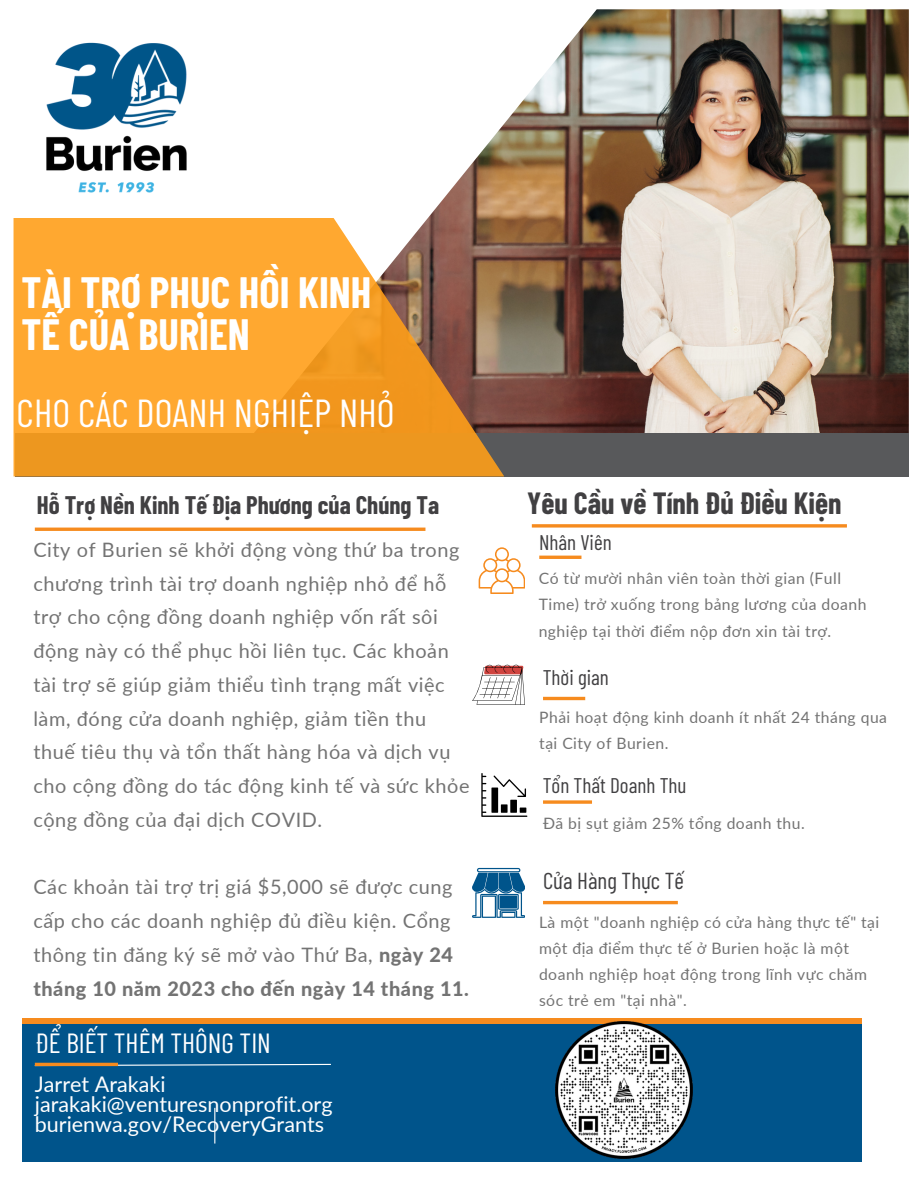
<style>
.page{position:relative;width:918px;height:1188px;background:#fff}
.page>*{position:absolute;margin:0;border:0;box-sizing:border-box;transform-origin:0 0}
.t1{font:700 42.75px/41.7px "Barlow Condensed";color:#fff}
.t2{font:39px "Barlow Condensed";color:#fff}
.t3{font:700 30px "Barlow Condensed";color:#414042}
.t4{font:27.75px "Barlow Condensed";color:#fff}
.t5{font:700 24.9px "Barlow Condensed";color:#414042}
.t6{font:23.1px "Barlow Condensed";color:#414042}
.t7{font:21.45px "Lato";color:#fff}
.t8{font:21.15px "Barlow Condensed";color:#414042}
.t9{font:19.95px/33.8px "Lato";letter-spacing:.03em;color:#737373}
.t10{font:15.75px/26px "Lato";letter-spacing:.03em;color:#737373}
.s1{font-weight:800}
</style>
<div class="page">
<img style="left:428px;top:9px;width:481px;height:424px">
<div style="left:15px;top:433px;width:894px;height:43px;background:#58595b"></div>
<svg style="left:14px;top:218px;width:490px;height:258px;background:#e89a34"></svg>
<div style="left:22px;top:1020px;width:840px;height:141px;background:#00548b"></div>
<div style="left:22px;top:1018px;width:840px;height:6px;background:#f68b1e"></div>
<hr style="left:35px;top:528px;width:390px;height:3px;background:#f68b1e">
<hr style="left:539px;top:556px;width:42px;height:3px;background:#f68b1e">
<hr style="left:543px;top:697px;width:42px;height:3px;background:#f68b1e">
<hr style="left:543px;top:901px;width:135px;height:3px;background:#f68b1e">
<svg style="left:34px;top:1063px;width:297px;height:4px"></svg>
<hr style="left:35px;top:1063px;width:83px;height:3px;background:#f68b1e">
<hr style="left:214px;top:1108px;width:1px;height:36px;background:#fff">
<img style="left:22px;top:42px;width:187px;height:179px">
<svg style="left:479px;top:547px;width:46px;height:46px"></svg>
<svg style="left:472px;top:664px;width:53px;height:41px"></svg>
<svg style="left:543px;top:800px;width:49px;height:4px"></svg>
<svg style="left:481px;top:773px;width:46px;height:44px"></svg>
<svg style="left:472px;top:868px;width:53px;height:49px"></svg>
<img style="left:552px;top:1021px;width:143px;height:141px">
<svg style="left:532px;top:524px;width:315px;height:4px"></svg>
<p class="t1" style="left:22px;top:270px;width:351px">TÀI TRỢ PHỤC HỒI KINH<br>TẾ CỦA BURIEN</p>
<p class="t2" style="left:17px;top:388px;width:379px">CHO CÁC DOANH NGHIỆP NHỎ</p>
<p class="t5" style="left:37px;top:489px;width:404px">Hỗ Trợ Nền Kinh Tế Địa Phương của Chúng Ta</p>
<p class="t9" style="left:33px;top:532px;width:438px">City of Burien sẽ khởi động vòng thứ ba trong chương trình tài trợ doanh nghiệp nhỏ để hỗ trợ cho cộng đồng doanh nghiệp vốn rất sôi động này có thể phục hồi liên tục. Các khoản tài trợ sẽ giúp giảm thiểu tình trạng mất việc làm, đóng cửa doanh nghiệp, giảm tiền thu thuế tiêu thụ và tổn thất hàng hóa và dịch vụ cho cộng đồng do tác động kinh tế và sức khỏe cộng đồng của đại dịch COVID.</p>
<p class="t9" style="left:33px;top:870px;width:437px">Các khoản tài trợ trị giá $5,000 sẽ được cung cấp cho các doanh nghiệp đủ điều kiện. Cổng thông tin đăng ký sẽ mở vào Thứ Ba, <span class="s1">ngày 24 tháng 10 năm 2023 cho đến ngày 14 tháng 11.</span></p>
<p class="t4" style="left:35px;top:1025px;width:238px">ĐỂ BIẾT THÊM THÔNG TIN</p>
<p class="t7" style="left:35px;top:1070px;width:132px">Jarret Arakaki</p>
<p class="t7" style="left:35px;top:1091px;width:299px">jarakaki@venturesnonprofit.org</p>
<p class="t7" style="left:35px;top:1111px;width:291px">burienwa.gov/RecoveryGrants</p>
<p class="t3" style="left:527px;top:484px;width:316px">Yêu Cầu về Tính Đủ Điều Kiện</p>
<p class="t8" style="left:539px;top:529px;width:74px">Nhân Viên</p>
<p class="t10" style="left:539px;top:564px;width:329px;line-height:26.5px">Có từ mười nhân viên toàn thời gian (Full<br>Time) trở xuống trong bảng lương của doanh nghiệp tại thời điểm nộp đơn xin tài trợ.</p>
<p class="t8" style="left:543px;top:663px;width:68px">Thời gian</p>
<p class="t10" style="left:539px;top:704px;width:349px">Phải hoạt động kinh doanh ít nhất 24 tháng qua tại City of Burien.</p>
<p class="t8" style="left:543px;top:772px;width:145px">Tổn Thất Doanh Thu</p>
<p class="t10" style="left:543px;top:810px;width:263px">Đã bị sụt giảm 25% tổng doanh thu.</p>
<p class="t6" style="left:543px;top:866px;width:142px">Cửa Hàng Thực Tế</p>
<p class="t10" style="left:539px;top:909px;width:342px">Là một "doanh nghiệp có cửa hàng thực tế" tại một địa điểm thực tế ở Burien hoặc là một doanh nghiệp hoạt động trong lĩnh vực chăm sóc trẻ em "tại nhà".</p>
</div>
